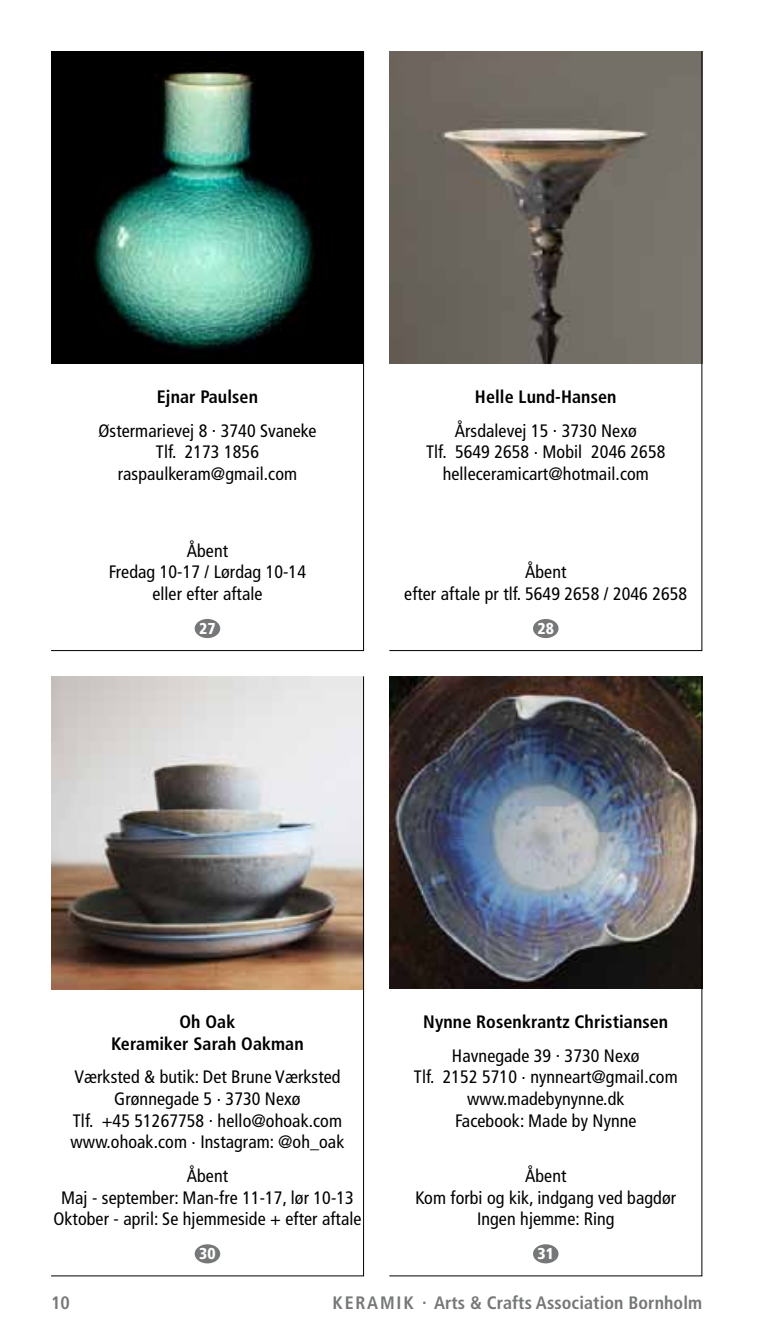
<style>
.page{position:relative;width:766px;height:1340px;background:#fff}
.page>*{position:absolute;margin:0;border:0;box-sizing:border-box;transform-origin:0 0}
.t1{font:condensed 18px/21.6px "Frutiger";letter-spacing:.005em;color:#000;text-align:center}
.t2{font:700 condensed 18px/21.6px "Frutiger";letter-spacing:.005em;color:#000;text-align:center}
.t3{font:700 condensed 18px "Frutiger";letter-spacing:.005em;color:#757779}
.t4{font:900 condensed 15.75px "Frutiger";letter-spacing:.005em;color:#fff}
</style>
<div class="page">
<svg style="left:51px;top:51px;width:313px;height:600px"></svg>
<svg style="left:389px;top:51px;width:313px;height:600px"></svg>
<img style="left:389px;top:676px;width:313px;height:600px">
<img style="left:51px;top:676px;width:313px;height:600px">
<p class="t2" style="left:157px;top:386px;width:103px">Ejnar Paulsen</p>
<p class="t1" style="left:98px;top:419px;width:219px">Østermarievej 8 . 3740 Svaneke<br>Tlf. 2173 1856 raspaulkeram@gmail.com</p>
<p class="t1" style="left:109px;top:540px;width:198px">Åbent<br>Fredag 10-17 / Lørdag 10-14 eller efter aftale</p>
<p class="t4" style="left:199px;top:619px;width:18px">27</p>
<p class="t2" style="left:475px;top:386px;width:143px">Helle Lund-Hansen</p>
<p class="t1" style="left:426px;top:419px;width:241px">Årsdalevej 15 . 3730 Nexø<br>Tlf. 5649 2658 . Mobil 2046 2658 helleceramicart@hotmail.com</p>
<p class="t1" style="left:404px;top:561px;width:284px">Åbent<br>efter aftale pr tlf. 5649 2658 / 2046 2658</p>
<p class="t4" style="left:537px;top:619px;width:18px">28</p>
<p class="t2" style="left:111px;top:1011px;width:194px">Oh Oak<br>Keramiker Sarah Oakman</p>
<p class="t1" style="left:70px;top:1066px;width:275px">Værksted &amp; butik: Det Brune Værksted Grønnegade 5 . 3730 Nexø<br>Tlf. +45 51267758 . hello@ohoak.com www.ohoak.com . Instagram: @oh_oak</p>
<p class="t1" style="left:53px;top:1165px;width:309px">Åbent<br>Maj - september: Man-fre 11-17, lør 10-13<br>Oktober - april: Se hjemmeside + efter aftale</p>
<p class="t2" style="left:423px;top:1011px;width:246px">Nynne Rosenkrantz Christiansen</p>
<p class="t1" style="left:414px;top:1044px;width:265px">Havnegade 39 . 3730 Nexø<br>Tlf. 2152 5710 . nynneart@gmail.com www.madebynynne.dk<br>Facebook: Made by Nynne</p>
<p class="t1" style="left:415px;top:1165px;width:262px">Åbent<br>Kom forbi og kik, indgang ved bagdør<br>Ingen hjemme: Ring</p>
<p class="t4" style="left:199px;top:1244px;width:18px">30</p>
<p class="t4" style="left:537px;top:1244px;width:18px">31</p>
<p class="t3" style="left:51px;top:1291px;width:20px">10</p>
<p class="t3" style="left:332px;top:1291px;width:371px">KERAMIK . Arts &amp; Crafts Association Bornholm</p>
</div>
